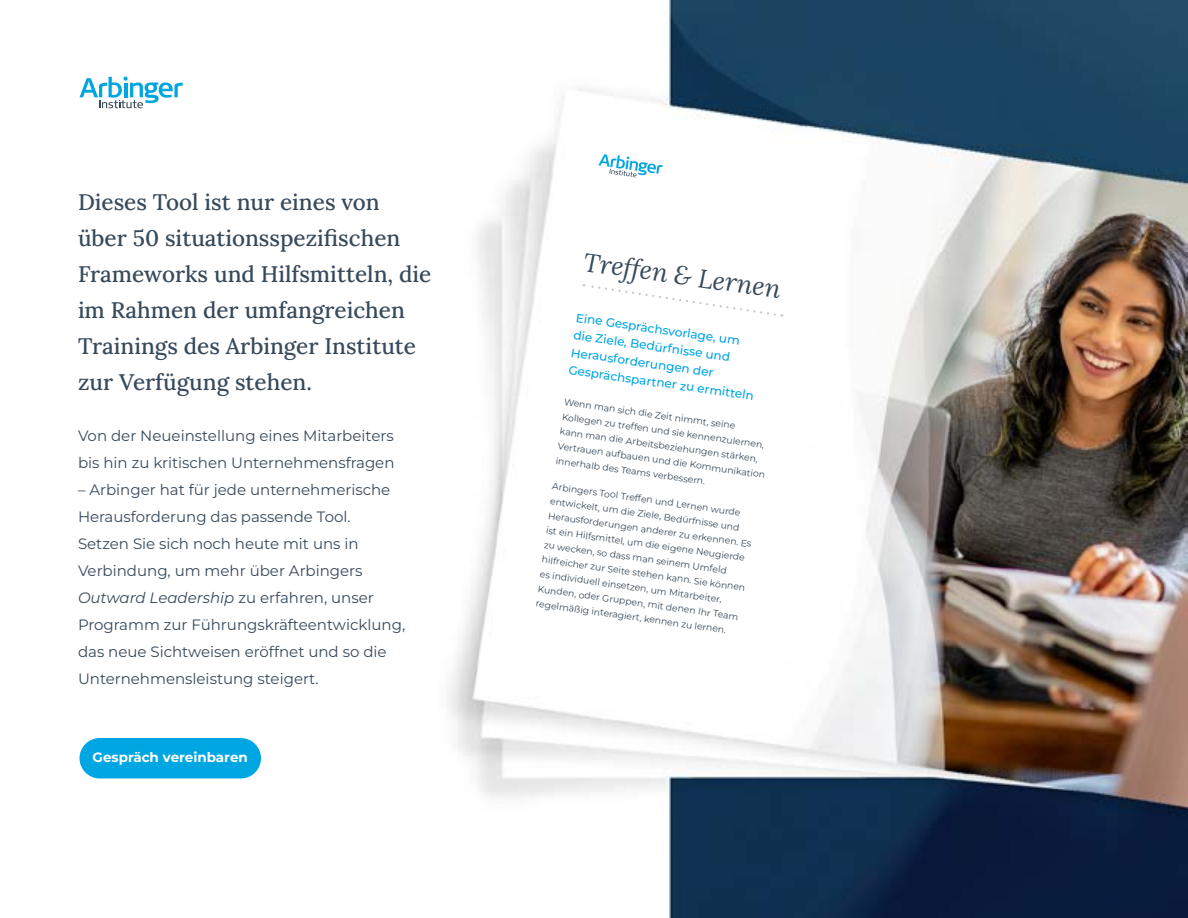
<style>
.page{position:relative;width:1188px;height:918px;background:#fff}
.page>*{position:absolute;margin:0;border:0;box-sizing:border-box;transform-origin:0 0}
.t1{font:italic 25.95px "Lora";color:#374a5b}
.t2{font:500 22.5px/36px "Lora";color:#374a5b}
.t3{font:15px/27px "Montserrat";color:#374a5b}
.t4{font:700 13.5px "Montserrat";color:#fff}
.t5{font:500 12px/17.5px "Montserrat";color:#00a6e2}
.t6{font:9.3px/14.9px "Montserrat";color:#374a5b}
.s1{font-style:italic}
</style>
<div class="page">
<img style="left:448px;top:0;width:740px;height:918px">
<svg style="left:80px;top:76px;width:103px;height:32px"></svg>
<svg style="left:598px;top:154px;width:65px;height:23px"></svg>
<svg style="left:583px;top:283px;width:199px;height:34px"></svg>
<div style="left:80px;top:738px;width:181px;height:40px;background:#00a6e2;border-radius:20px"></div>
<h2 class="t2" style="left:78px;top:182px;width:355px">Dieses Tool ist nur eines von über 50 situationsspezifischen<br>Frameworks und Hilfsmitteln, die im Rahmen der umfangreichen<br>Trainings des Arbinger Institute zur Verfügung stehen.</h2>
<h3 class="t3" style="left:78px;top:422px;width:318px">Von der Neueinstellung eines Mitarbeiters bis hin zu kritischen Unternehmensfragen</h3>
<p class="t3" style="left:78px;top:476px;width:329px">– Arbinger hat für jede unternehmerische Herausforderung das passende Tool.<br>Setzen Sie sich noch heute mit uns in Verbindung, um mehr über Arbingers <span class="s1">Outward Leadership</span> zu erfahren, unser Programm zur Führungskräfteentwicklung, das neue Sichtweisen eröffnet und so die Unternehmensleistung steigert.</p>
<h3 class="t4" style="left:93px;top:749px;width:157px">Gespräch vereinbaren</h3>
<h1 class="t1" style="left:586px;top:244px;width:200px;rotate:8deg">Treffen &amp; Lernen</h1>
<p class="t5" style="left:577px;top:308px;width:188px;rotate:8deg">Eine Gesprächsvorlage, um die Ziele, Bedürfnisse und<br>Herausforderungen der<br>Gesprächspartner zu ermitteln</p>
<p class="t6" style="left:565px;top:394px;width:211px;rotate:8deg">Wenn man sich die Zeit nimmt, seine Kollegen zu treffen und sie kennenzulernen, kann man die Arbeitsbeziehungen stärken, Vertrauen aufbauen und die Kommunikation innerhalb des Teams verbessern.</p>
<p class="t6" style="left:553px;top:478px;width:207px;rotate:8deg">Arbingers Tool Treffen und Lernen wurde entwickelt, um die Ziele, Bedürfnisse und Herausforderungen anderer zu erkennen. Es ist ein Hilfsmittel, um die eigene Neugierde zu wecken, so dass man seinem Umfeld hilfreicher zur Seite stehen kann. Sie können es individuell einsetzen, um Mitarbeiter, Kunden, oder Gruppen, mit denen Ihr Team regelmäßig interagiert, kennen zu lernen.</p>
</div>
